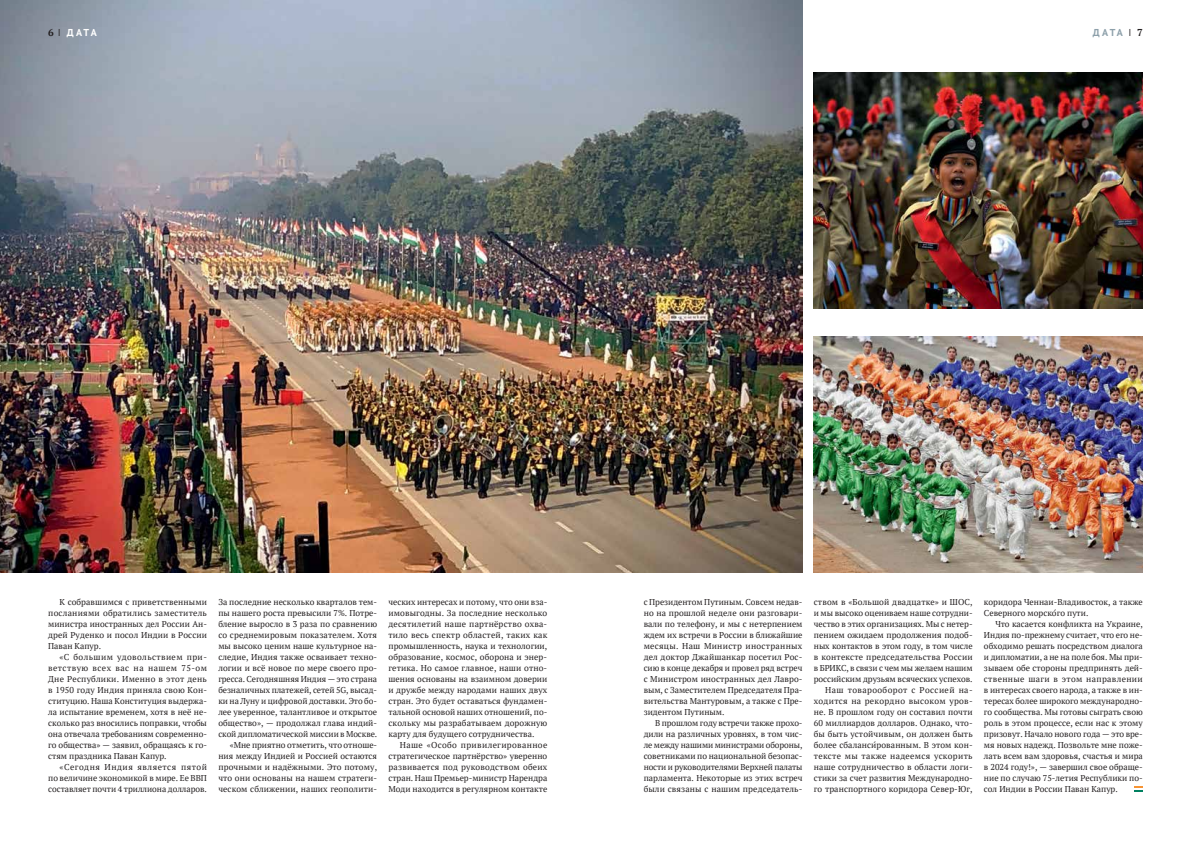
<style>
.page{position:relative;width:1191px;height:842px;background:#fff}
.page>*{position:absolute;margin:0;border:0;box-sizing:border-box;transform-origin:0 0}
.t1{font:700 10px "PT Sans";color:#8da0aa}
.t2{font:700 10px "PT Sans";color:#fff}
.t3{font:8.5px/11px "PT Serif";color:#231f20;text-align:justify}
.s1{font-family:"PT Serif";color:#231f20}
.s2{font-weight:400;font-stretch:condensed;color:#231f20}
</style>
<div class="page">
<img style="left:0;top:0;width:802px;height:572px">
<svg style="left:1134px;top:786px;width:8px;height:6px"></svg>
<img style="left:814px;top:73px;width:328px;height:235px">
<img style="left:814px;top:337px;width:328px;height:235px">
<p class="t2" style="left:48px;top:26px;width:50px"><span class="s1">6</span> <span class="s2">I</span> ДАТА</p>
<p class="t1" style="left:1093px;top:26px;width:51px">ДАТА <span class="s2">I</span> <span class="s1">7</span></p>
<p class="t3" style="left:48px;top:596px;width:160px;text-indent:11px">К собравшимся с приветственными посланиями обратились заместитель министра иностранных дел России Ан&shy;дрей Руденко и посол Индии в России Паван Капур.</p>
<p class="t3" style="left:48px;top:651px;width:160px;text-indent:11px">«С большим удовольствием при&shy;ветствую всех вас на нашем 75‑ом Дне Республики. Именно в этот день в 1950 году Индия приняла свою Кон&shy;ституцию. Наша Конституция выдержа&shy;ла испытание временем, хотя в неё не&shy;сколько раз вносились поправки, чтобы она отвечала требованиям современно&shy;го общества» — заявил, обращаясь к го&shy;стям праздника Паван Капур.</p>
<p class="t3" style="left:48px;top:761px;width:160px;text-indent:11px">«Сегодня Индия является пятой по величине экономикой в мире. Ее ВВП составляет почти 4 триллиона долларов.</p>
<p class="t3" style="left:218px;top:596px;width:160px;text-align:right">За последние несколько кварталов тем&shy;пы нашего роста превысили 7%. Потре&shy;бление выросло в 3 раза по сравнению со среднемировым показателем. Хотя мы высоко ценим наше культурное на&shy;следие, Индия также осваивает техно&shy;логии и всё новое по мере своего про&shy;гресса. Сегодняшняя Индия — это страна безналичных платежей, сетей 5G, высад&shy;ки на Луну и цифровой доставки. Это бо&shy;лее уверенное, талантливое и открытое общество», — продолжал глава индий&shy;ской дипломатической миссии в Москве. «Мне приятно отметить, что отноше&shy;ния между Индией и Россией остаются прочными и надёжными. Это потому, что они основаны на нашем стратеги&shy;ческом сближении, наших геополити-</p>
<p class="t3" style="left:388px;top:596px;width:160px">ческих интересах и потому, что они вза&shy;имовыгодны. За последние несколько десятилетий наше партнёрство охва&shy;тило весь спектр областей, таких как промышленность, наука и технологии, образование, космос, оборона и энер&shy;гетика. Но самое главное, наши отно&shy;шения основаны на взаимном доверии и дружбе между народами наших двух стран. Это будет оставаться фундамен&shy;тальной основой наших отношений, по&shy;скольку мы разрабатываем дорожную карту для будущего сотрудничества.</p>
<p class="t3" style="left:388px;top:739px;width:160px;text-indent:11px">Наше «Особо привилегированное стратегическое партнёрство» уверенно развивается под руководством обеих стран. Наш Премьер-министр Нарендра Моди находится в регулярном контакте</p>
<p class="t3" style="left:643px;top:596px;width:160px">с Президентом Путиным. Совсем недав&shy;но на прошлой неделе они разговари&shy;вали по телефону, и мы с нетерпением ждем их встречи в России в ближайшие месяцы. Наш Министр иностранных дел доктор Джайшанкар посетил Рос&shy;сию в конце декабря и провел ряд встреч с Министром иностранных дел Лавро&shy;вым, с Заместителем Председателя Пра&shy;вительства Мантуровым, а также с Пре&shy;зидентом Путиным.</p>
<p class="t3" style="left:643px;top:717px;width:160px;text-indent:11px">В прошлом году встречи также прохо&shy;дили на различных уровнях, в том чис&shy;ле между нашими министрами обороны, советниками по национальной безопас&shy;ности и руководителями Верхней палаты парламента. Некоторые из этих встреч были связаны с нашим председатель-</p>
<p class="t3" style="left:814px;top:596px;width:160px;text-align:right">ством в «Большой двадцатке» и ШОС, и мы высоко оцениваем наше сотрудни&shy;чество в этих организациях. Мы с нетер&shy;пением ожидаем продолжения подоб&shy;ных контактов в этом году, в том числе в контексте председательства России в БРИКС, в связи с чем мы желаем нашим российским друзьям всяческих успехов.<br>Наш товарооборот с Россией на&shy;ходится на рекордно высоком уров&shy;не. В прошлом году он составил почти 60 миллиардов долларов. Однако, что&shy;бы быть устойчивым, он должен быть более сбаланси́рованным. В этом кон&shy;тексте мы также надеемся ускорить наше сотрудничество в области логи&shy;стики за счет развития Международно&shy;го транспортного коридора Север-Юг,</p>
<p class="t3" style="left:984px;top:596px;width:160px">коридора Ченнаи-Владивосток, а также<br>Северного морско́го пути.</p>
<p class="t3" style="left:984px;top:618px;width:160px;text-indent:11px">Что касается конфликта на Украине, Индия по-прежнему считает, что его не&shy;обходимо решать посредством диалога и дипломатии, а не на поле боя. Мы при&shy;зываем обе стороны предпринять дей&shy;ственные шаги в этом направлении в интересах своего народа, а также в ин&shy;тересах более широкого международно&shy;го сообщества. Мы готовы сыграть свою роль в этом процессе, если нас к этому призовут. Начало нового года — это вре&shy;мя новых надежд. Позвольте мне поже&shy;лать всем вам здоровья, счастья и мира в 2024 году!», — завершил свое обраще&shy;ние по случаю 75‑летия Республики по&shy;сол Индии в России Паван Капур.</p>
</div>
